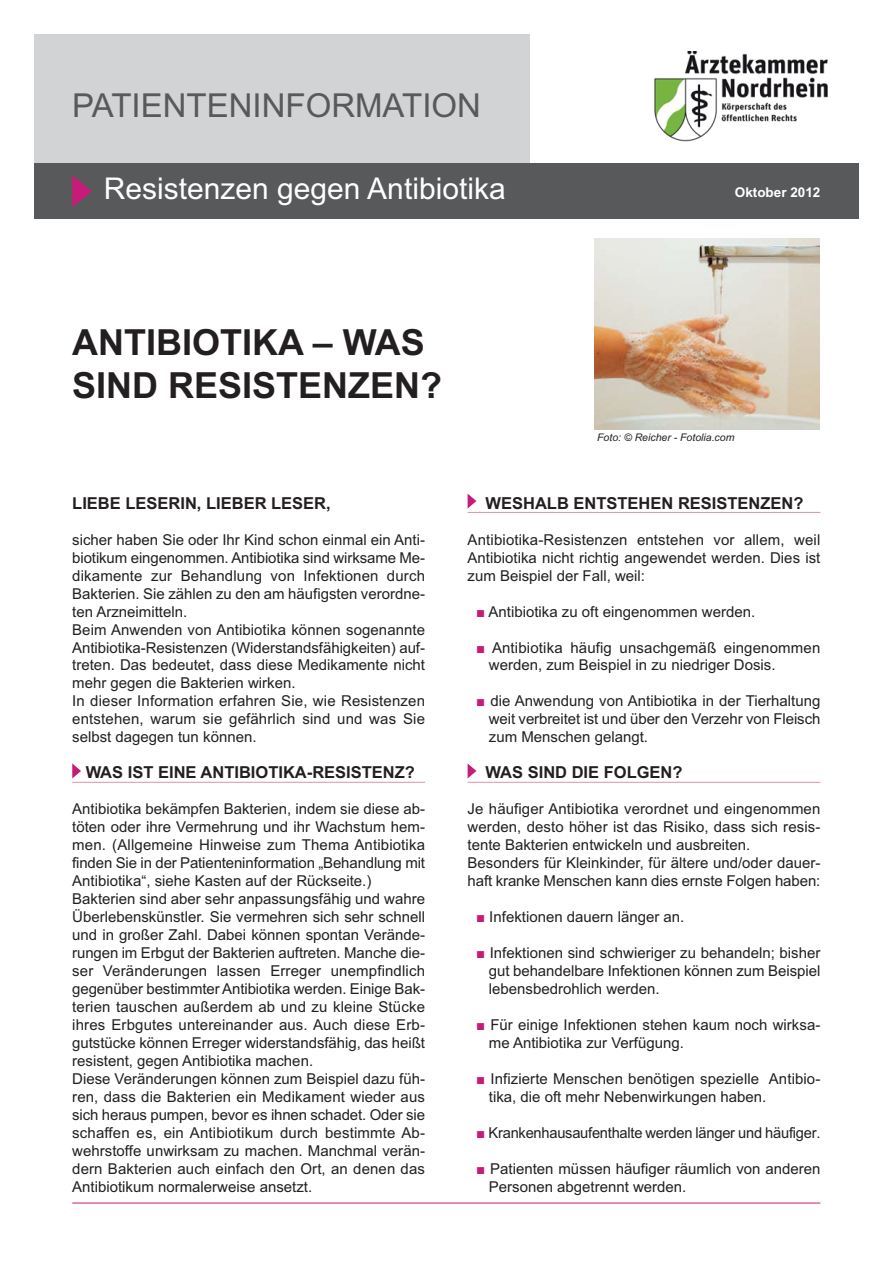
<style>
.page{position:relative;width:893px;height:1263px;background:#fff}
.page>*{position:absolute;margin:0;border:0;box-sizing:border-box;transform-origin:0 0}
.t1{font:700 36px/43.2px "Arial";color:#231f20}
.t2{font:33px "Arial";color:#58595b}
.t3{font:30px "Arial";color:#fff}
.t4{font:700 16.5px "Arial";color:#231f20}
.t5{font:15px/18px "Arial";color:#231f20}
.t6{font:700 13.5px "Arial";color:#fff}
.t7{font:italic 10.5px "Arial";color:#231f20}
.s1{color:#c81a78}
</style>
<div class="page">
<img style="left:595px;top:239px;width:224px;height:191px">
<hr style="left:72px;top:782px;width:353px;height:1px;background:#de93b1">
<svg style="left:72px;top:763px;width:9px;height:15px"></svg>
<div style="left:34px;top:34px;width:495px;height:134px;background:#d1d3d4"></div>
<div style="left:34px;top:164px;width:825px;height:55px;background:#58595b"></div>
<hr style="left:468px;top:512px;width:352px;height:1px;background:#de93b1">
<hr style="left:468px;top:782px;width:352px;height:1px;background:#de93b1">
<svg style="left:468px;top:764px;width:8px;height:14px"></svg>
<svg style="left:468px;top:494px;width:8px;height:14px"></svg>
<hr style="left:72px;top:1203px;width:748px;height:1px;background:#c81a78">
<svg style="left:72px;top:175px;width:20px;height:32px"></svg>
<img style="left:654px;top:51px;width:173px;height:91px">
<h2 class="t2" style="left:72px;top:94px;width:410px">PATIENTENINFORMATION</h2>
<h3 class="t3" style="left:104px;top:178px;width:403px">Resistenzen gegen Antibiotika</h3>
<p class="t6" style="left:735px;top:185px;width:87px">Oktober 2012</p>
<h1 class="t1" style="left:72px;top:321px;width:371px">ANTIBIOTIKA – WAS<br>SIND RESISTENZEN?</h1>
<p class="t4" style="left:72px;top:493px;width:260px">LIEBE LESERIN, LIEBER LESER,</p>
<p class="t5" style="left:72px;top:532px;width:354px">sicher haben Sie oder Ihr Kind schon einmal ein Anti&shy;biotikum eingenommen. Antibiotika sind wirksame Me&shy;dikamente zur Behandlung von Infektionen durch Bakterien. Sie zählen zu den am häufigsten verordne&shy;ten Arzneimitteln.<br>Beim Anwenden von Antibiotika können sogenannte Antibiotika-Resistenzen (Widerstandsfähigkeiten) auf&shy;treten. Das bedeutet, dass diese Medikamente nicht mehr gegen die Bakterien wirken.<br>In dieser Information erfahren Sie, wie Resistenzen entstehen, warum sie gefährlich sind und was Sie selbst dagegen tun können.</p>
<p class="t4" style="left:86px;top:763px;width:331px">WAS IST EINE ANTIBIOTIKA-RESISTENZ?</p>
<p class="t5" style="left:72px;top:802px;width:354px">Antibiotika bekämpfen Bakterien, indem sie diese ab&shy;töten oder ihre Vermehrung und ihr Wachstum hem&shy;men. (Allgemeine Hinweise zum Thema Antibiotika finden Sie in der Patienteninformation „Behandlung mit Antibiotika“, siehe Kasten auf der Rückseite.)<br>Bakterien sind aber sehr anpassungsfähig und wahre Überlebenskünstler. Sie vermehren sich sehr schnell und in großer Zahl. Dabei können spontan Verände&shy;rungen im Erbgut der Bakterien auftreten. Manche die&shy;ser Veränderungen lassen Erreger unempfindlich gegenüber bestimmter Antibiotika werden. Einige Bak&shy;terien tauschen außerdem ab und zu kleine Stücke ihres Erbgutes untereinander aus. Auch diese Erb&shy;gutstücke können Erreger widerstandsfähig, das heißt resistent, gegen Antibiotika machen.<br>Diese Veränderungen können zum Beispiel dazu füh&shy;ren, dass die Bakterien ein Medikament wieder aus sich heraus pumpen, bevor es ihnen schadet. Oder sie schaffen es, ein Antibiotikum durch bestimmte Ab&shy;wehrstoffe unwirksam zu machen. Manchmal verän&shy;dern Bakterien auch einfach den Ort, an denen das Antibiotikum normalerweise ansetzt.</p>
<p class="t7" style="left:597px;top:430px;width:139px">Foto: © Reicher - Fotolia.com</p>
<p class="t4" style="left:485px;top:493px;width:319px">WESHALB ENTSTEHEN RESISTENZEN?</p>
<p class="t5" style="left:468px;top:532px;width:354px;text-align:justify">Antibiotika-Resistenzen entstehen vor allem, weil Antibiotika nicht richtig angewendet werden. Dies ist zum Beispiel der Fall, weil:</p>
<p class="t5" style="left:476px;top:604px;width:281px"><span class="s1">■</span> Antibiotika zu oft eingenommen werden.</p>
<p class="t5" style="left:489px;top:640px;width:333px;text-indent:-13px"><span class="s1">■</span> Antibiotika häufig unsachgemäß eingenommen werden, zum Beispiel in zu niedriger Dosis.</p>
<p class="t5" style="left:489px;top:694px;width:333px;text-align:justify;text-indent:-13px"><span class="s1">■</span> die Anwendung von Antibiotika in der Tierhaltung weit verbreitet ist und über den Verzehr von Fleisch zum Menschen gelangt.</p>
<p class="t4" style="left:485px;top:763px;width:199px">WAS SIND DIE FOLGEN?</p>
<p class="t5" style="left:468px;top:802px;width:354px">Je häufiger Antibiotika verordnet und eingenommen werden, desto höher ist das Risiko, dass sich resis&shy;tente Bakterien entwickeln und ausbreiten.<br>Besonders für Kleinkinder, für ältere und/oder dauer&shy;haft kranke Menschen kann dies ernste Folgen haben:</p>
<p class="t5" style="left:476px;top:910px;width:210px"><span class="s1">■</span> Infektionen dauern länger an.</p>
<p class="t5" style="left:489px;top:946px;width:333px;text-align:justify;text-indent:-13px"><span class="s1">■</span> Infektionen sind schwieriger zu behandeln; bisher gut behandelbare Infektionen können zum Beispiel lebensbedrohlich werden.</p>
<p class="t5" style="left:489px;top:1018px;width:333px;text-indent:-13px"><span class="s1">■</span> Für einige Infektionen stehen kaum noch wirksa&shy;me Antibiotika zur Verfügung.</p>
<p class="t5" style="left:489px;top:1072px;width:333px;text-indent:-13px"><span class="s1">■</span> Infizierte Menschen benötigen spezielle Antibio&shy;tika, die oft mehr Nebenwirkungen haben.</p>
<p class="t5" style="left:476px;top:1126px;width:346px"><span class="s1">■</span> Krankenhausaufenthalte werden länger und häufiger.</p>
<p class="t5" style="left:489px;top:1161px;width:333px;text-indent:-13px"><span class="s1">■</span> Patienten müssen häufiger räumlich von anderen<br>Personen abgetrennt werden.</p>
</div>
